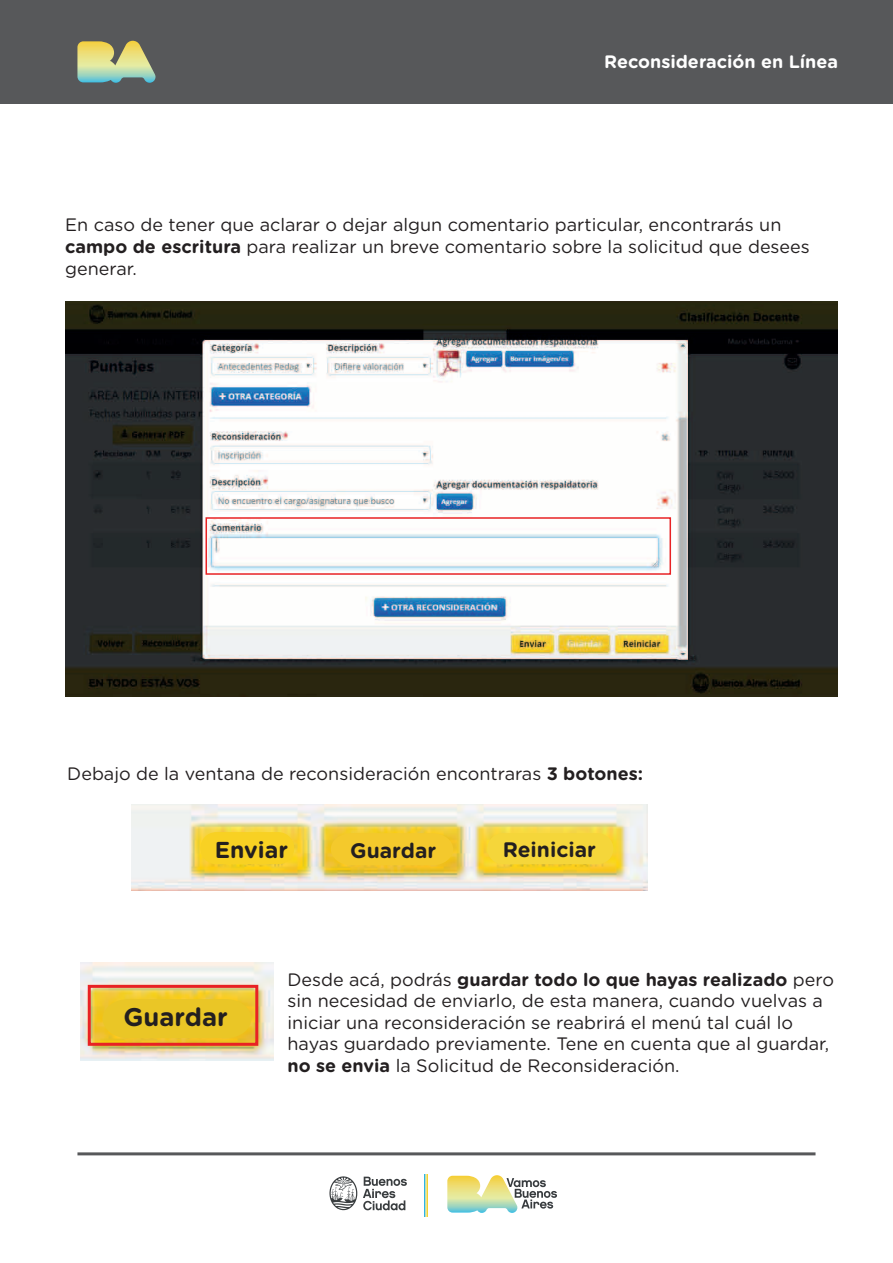
<style>
.page{position:relative;width:893px;height:1263px;background:#fff}
.page>*{position:absolute;margin:0;border:0;box-sizing:border-box;transform-origin:0 0}
.t1{font:700 25.5px "Gotham Rounded";color:#231f20}
.t2{font:700 23.1px "Gotham Rounded";color:#231f20}
.t3{font:700 21px "Gotham Rounded";color:#231f20}
.t4{font:18px/21.6px "Gotham Rounded";color:#231f20}
.t5{font:700 18px "Gotham Rounded";color:#fff}
.s1{font-weight:700}
</style>
<div class="page">
<div style="left:0;top:0;width:893px;height:104px;background:#57585a"></div>
<svg style="left:77px;top:41px;width:78px;height:42px"></svg>
<svg style="left:363px;top:1177px;width:44px;height:33px"></svg>
<svg style="left:329px;top:1176px;width:28px;height:34px"></svg>
<svg style="left:447px;top:1175px;width:110px;height:38px"></svg>
<svg style="left:424px;top:1175px;width:3px;height:42px"></svg>
<hr style="left:77px;top:1152px;width:738px;height:3px;background:#57585a">
<img style="left:65px;top:302px;width:772px;height:394px">
<div style="left:205px;top:517px;width:466px;height:58px;border:2px solid #e82224"></div>
<img style="left:132px;top:804px;width:515px;height:87px">
<div style="left:200px;top:832px;width:94px;height:32px;background:#f8d123;border-radius:16px"></div>
<div style="left:331px;top:833px;width:122px;height:32px;background:#f4c92c"></div>
<div style="left:487px;top:833px;width:126px;height:31px;background:#f5d63a;border-radius:16px"></div>
<img style="left:81px;top:962px;width:192px;height:99px">
<div style="left:103px;top:999px;width:148px;height:39px;background:#eac626"></div>
<div style="left:88px;top:985px;width:170px;height:61px;border:3px solid #e82224"></div>
<p class="t5" style="left:604px;top:48px;width:235px">Reconsideración en Línea</p>
<p class="t4" style="left:65px;top:213px;width:746px">En caso de tener que aclarar o dejar algun comentario particular, encontrarás un <span class="s1">campo de escritura</span> para realizar un breve comentario sobre la solicitud que desees generar.</p>
<p class="t4" style="left:67px;top:762px;width:577px">Debajo de la ventana de reconsideración encontraras <span class="s1">3 botones:</span></p>
<p class="t2" style="left:215px;top:833px;width:75px">Enviar</p>
<p class="t3" style="left:350px;top:835px;width:87px">Guardar</p>
<p class="t3" style="left:503px;top:834px;width:95px">Reiniciar</p>
<h1 class="t1" style="left:123px;top:998px;width:106px">Guardar</h1>
<p class="t4" style="left:287px;top:968px;width:548px">Desde acá, podrás <span class="s1">guardar todo lo que hayas realizado</span> pero sin necesidad de enviarlo, de esta manera, cuando vuelvas a iniciar una reconsideración se reabrirá el menú tal cuál lo hayas guardado previamente. Tene en cuenta que al guardar, <span class="s1">no se envia</span> la Solicitud de Reconsideración.</p>
</div>
